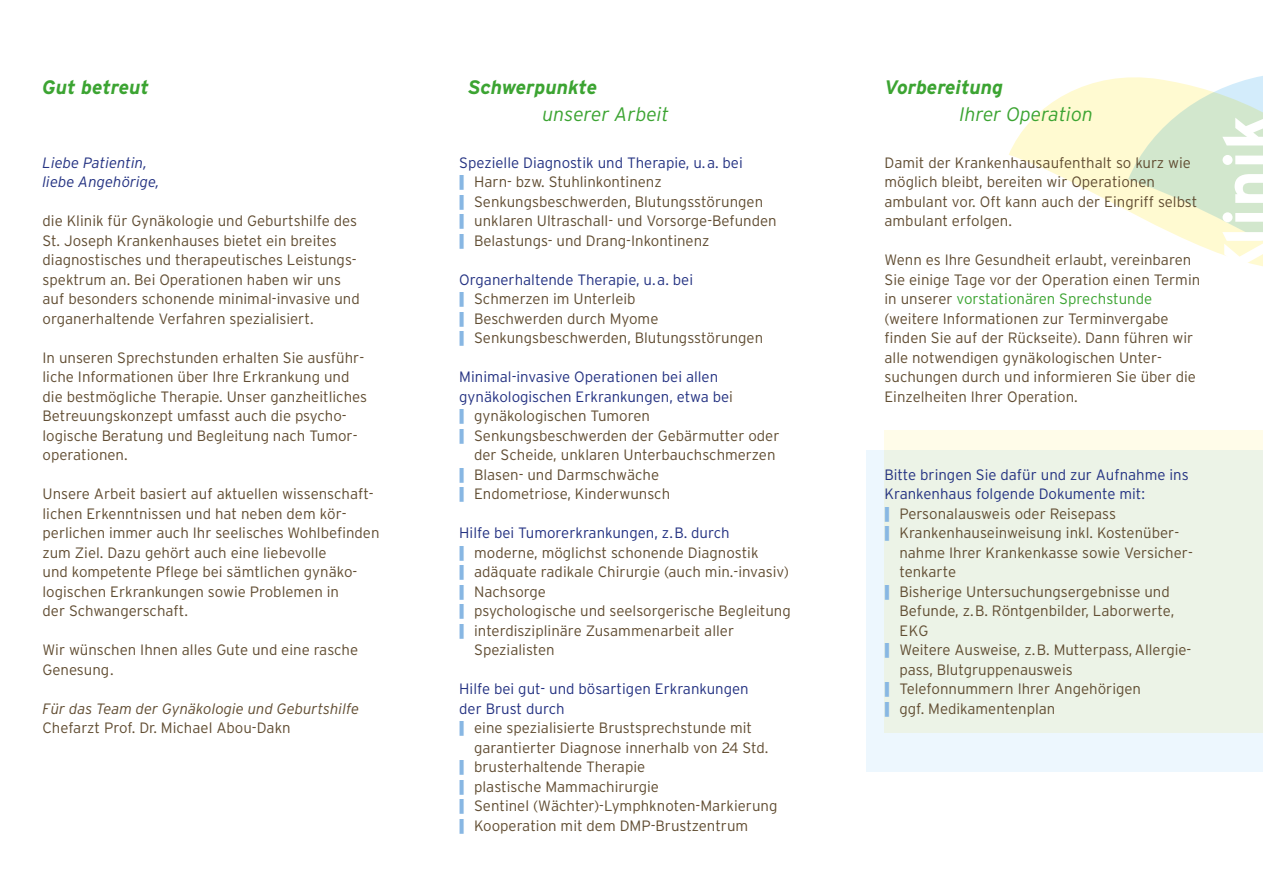
<style>
.page{position:relative;width:1263px;height:893px;background:#fff}
.page>*{position:absolute;margin:0;border:0;box-sizing:border-box;transform-origin:0 0}
.t1{font:italic 700 19.5px "Interstate";color:#3ca432}
.t2{font:italic 300 19.5px "Interstate";color:#3ca432}
.t3{font:300 15px/19.5px "Interstate";color:#614d32}
.t4{font:300 15px "Interstate";color:#243282}
.t5{font:italic 300 15px "Interstate";color:#614d32}
.t6{font:italic 300 15px/19.5px "Interstate";color:#243282}
.s1{color:#243282}
.s2{font-weight:900;color:#88b7e3}
.s3{color:#614d32}
.s4{color:#3ca432}
</style>
<div class="page">
<div style="left:884px;top:430px;width:379px;height:303px;background:#fffce9"></div>
<svg style="left:866px;top:451px;width:397px;height:321px;background:#ecf3ea"></svg>
<svg style="left:1009px;top:77px;width:119px;height:134px;fill:#fffad1"></svg>
<svg style="left:1128px;top:76px;width:135px;height:191px"></svg>
<h1 class="t1" style="left:42px;top:75px;width:108px">Gut betreut</h1>
<h1 class="t1" style="left:468px;top:75px;width:131px">Schwerpunkte</h1>
<h1 class="t2" style="left:543px;top:102px;width:128px">unserer Arbeit</h1>
<p class="t6" style="left:43px;top:152px;width:119px">Liebe Patientin, liebe Angehörige,</p>
<p class="t3" style="left:43px;top:211px;width:319px">die Klinik für Gynäkologie und Geburtshilfe des St. Joseph Krankenhauses bietet ein breites diagnostisches und therapeutisches Leistungs&shy;spektrum an. Bei Operationen haben wir uns auf besonders schonende minimal-invasive und organerhaltende Verfahren spezialisiert.</p>
<p class="t3" style="left:43px;top:347px;width:326px">In unseren Sprechstunden erhalten Sie ausführ&shy;liche Informationen über Ihre Erkrankung und die bestmögliche Therapie. Unser ganzheitliches Betreuungskonzept umfasst auch die psycho&shy;logische Beratung und Begleitung nach Tumor&shy;operationen.</p>
<p class="t3" style="left:43px;top:484px;width:338px">Unsere Arbeit basiert auf aktuellen wissenschaft&shy;lichen Erkenntnissen und hat neben dem kör&shy;perlichen immer auch Ihr seelisches Wohlbefinden zum Ziel. Dazu gehört auch eine liebevolle<br>und kompetente Pflege bei sämtlichen gynäko&shy;logischen Erkrankungen sowie Problemen in<br>der Schwangerschaft.</p>
<p class="t3" style="left:43px;top:640px;width:317px">Wir wünschen Ihnen alles Gute und eine rasche<br>Genesung.</p>
<p class="t5" style="left:43px;top:699px;width:318px">Für das Team der Gynäkologie und Geburtshilfe</p>
<p class="t3" style="left:43px;top:718px;width:250px">Chefarzt Prof. Dr. Michael Abou-Dakn</p>
<p class="t3" style="left:459px;top:152px;width:319px"><span class="s1">Spezielle Diagnostik und Therapie, u.a. bei<br></span><span class="s2">|</span> Harn- bzw. Stuhlinkontinenz<br><span class="s2">|</span> Senkungsbeschwerden, Blutungsstörungen<br><span class="s2">|</span> unklaren Ultraschall- und Vorsorge-Befunden <span class="s2">|</span> Belastungs- und Drang-Inkontinenz</p>
<p class="t3" style="left:459px;top:269px;width:305px"><span class="s1">Organerhaltende Therapie, u.a. bei<br></span><span class="s2">|</span> Schmerzen im Unterleib<br><span class="s2">|</span> Beschwerden durch Myome<br><span class="s2">|</span> Senkungsbeschwerden, Blutungsstörungen</p>
<p class="t4" style="left:459px;top:368px;width:260px">Minimal-invasive Operationen bei allen</p>
<p class="t4" style="left:459px;top:387px;width:275px">gynäkologischen Erkrankungen, etwa be<span class="s3">i</span></p>
<p class="t3" style="left:459px;top:406px;width:192px"><span class="s2">|</span> gynäkologischen Tumoren</p>
<p class="t3" style="left:459px;top:425px;width:322px"><span class="s2">|</span> Senkungsbeschwerden der Gebärmutter oder</p>
<p class="t3" style="left:474px;top:445px;width:303px">der Scheide, unklaren Unterbauchschmerzen</p>
<p class="t3" style="left:459px;top:464px;width:201px"><span class="s2">|</span> Blasen- und Darmschwäche</p>
<p class="t3" style="left:459px;top:484px;width:212px"><span class="s2">|</span> Endometriose, Kinderwunsch</p>
<p class="t4" style="left:459px;top:524px;width:272px">Hilfe bei Tumorerkrankungen, z.B. durch</p>
<p class="t3" style="left:459px;top:542px;width:301px"><span class="s2">|</span> moderne, möglichst schonende Diagnostik</p>
<p class="t3" style="left:459px;top:562px;width:331px"><span class="s2">|</span> adäquate radikale Chirurgie (auch min.-invasiv)</p>
<p class="t3" style="left:459px;top:581px;width:88px"><span class="s2">|</span> Nachsorge</p>
<p class="t3" style="left:459px;top:601px;width:333px"><span class="s2">|</span> psychologische und seelsorgerische Begleitung</p>
<p class="t3" style="left:459px;top:620px;width:276px"><span class="s2">|</span> interdisziplinäre Zusammenarbeit aller</p>
<p class="t3" style="left:474px;top:640px;width:82px">Spezialisten</p>
<p class="t4" style="left:459px;top:680px;width:291px">Hilfe bei gut- und bösartigen Erkrankungen</p>
<p class="t4" style="left:459px;top:699px;width:107px">der Brust durch</p>
<p class="t3" style="left:459px;top:718px;width:294px"><span class="s2">|</span> eine spezialisierte Brustsprechstunde mit</p>
<p class="t3" style="left:474px;top:737px;width:296px">garantierter Diagnose innerhalb von 24 Std.</p>
<p class="t3" style="left:459px;top:757px;width:187px"><span class="s2">|</span> brusterhaltende Therapie</p>
<p class="t3" style="left:459px;top:776px;width:201px"><span class="s2">|</span> plastische Mammachirurgie</p>
<p class="t3" style="left:459px;top:796px;width:320px"><span class="s2">|</span> Sentinel (Wächter)-Lymphknoten-Markierung</p>
<p class="t3" style="left:459px;top:815px;width:290px"><span class="s2">|</span> Kooperation mit dem DMP-Brustzentrum</p>
<h1 class="t1" style="left:884px;top:75px;width:120px">Vorbereitung</h1>
<h1 class="t2" style="left:959px;top:102px;width:135px">Ihrer Operation</h1>
<p class="t3" style="left:884px;top:152px;width:314px">Damit der Krankenhausaufenthalt so kurz wie möglich bleibt, bereiten wir Operationen ambulant vor. Oft kann auch der Eingriff selbst ambulant erfolgen.</p>
<p class="t3" style="left:884px;top:250px;width:317px">Wenn es Ihre Gesundheit erlaubt, vereinbaren Sie einige Tage vor der Operation einen Termin in unserer <span class="s4">vorstationären Sprechstunde </span>(weitere Informationen zur Terminvergabe finden Sie auf der Rückseite). Dann führen wir alle notwendigen gynäkologischen Unter&shy;suchungen durch und informieren Sie über die Einzelheiten Ihrer Operation.</p>
<p class="t4" style="left:884px;top:465px;width:306px">Bitte bringen Sie dafür und zur Aufnahme ins</p>
<p class="t4" style="left:884px;top:485px;width:262px">Krankenhaus folgende Dokumente mit:</p>
<p class="t3" style="left:884px;top:503px;width:233px"><span class="s2">|</span> Personalausweis oder Reisepass</p>
<p class="t3" style="left:884px;top:523px;width:296px"><span class="s2">|</span> Krankenhauseinweisung inkl. Kostenüber-</p>
<p class="t3" style="left:899px;top:542px;width:295px">nahme Ihrer Krankenkasse sowie Versicher-</p>
<p class="t3" style="left:899px;top:562px;width:58px">tenkarte</p>
<p class="t3" style="left:884px;top:581px;width:287px"><span class="s2">|</span> Bisherige Untersuchungsergebnisse und</p>
<p class="t3" style="left:899px;top:601px;width:276px">Befunde, z.B. Röntgenbilder, Laborwerte,</p>
<p class="t3" style="left:899px;top:620px;width:30px">EKG</p>
<p class="t3" style="left:884px;top:640px;width:308px"><span class="s2">|</span> Weitere Ausweise, z.B. Mutterpass, Allergie-</p>
<p class="t3" style="left:899px;top:659px;width:175px">pass, Blutgruppenausweis</p>
<p class="t3" style="left:884px;top:679px;width:258px"><span class="s2">|</span> Telefonnummern Ihrer Angehörigen</p>
<p class="t3" style="left:884px;top:698px;width:172px"><span class="s2">|</span> ggf. Medikamentenplan</p>
</div>
